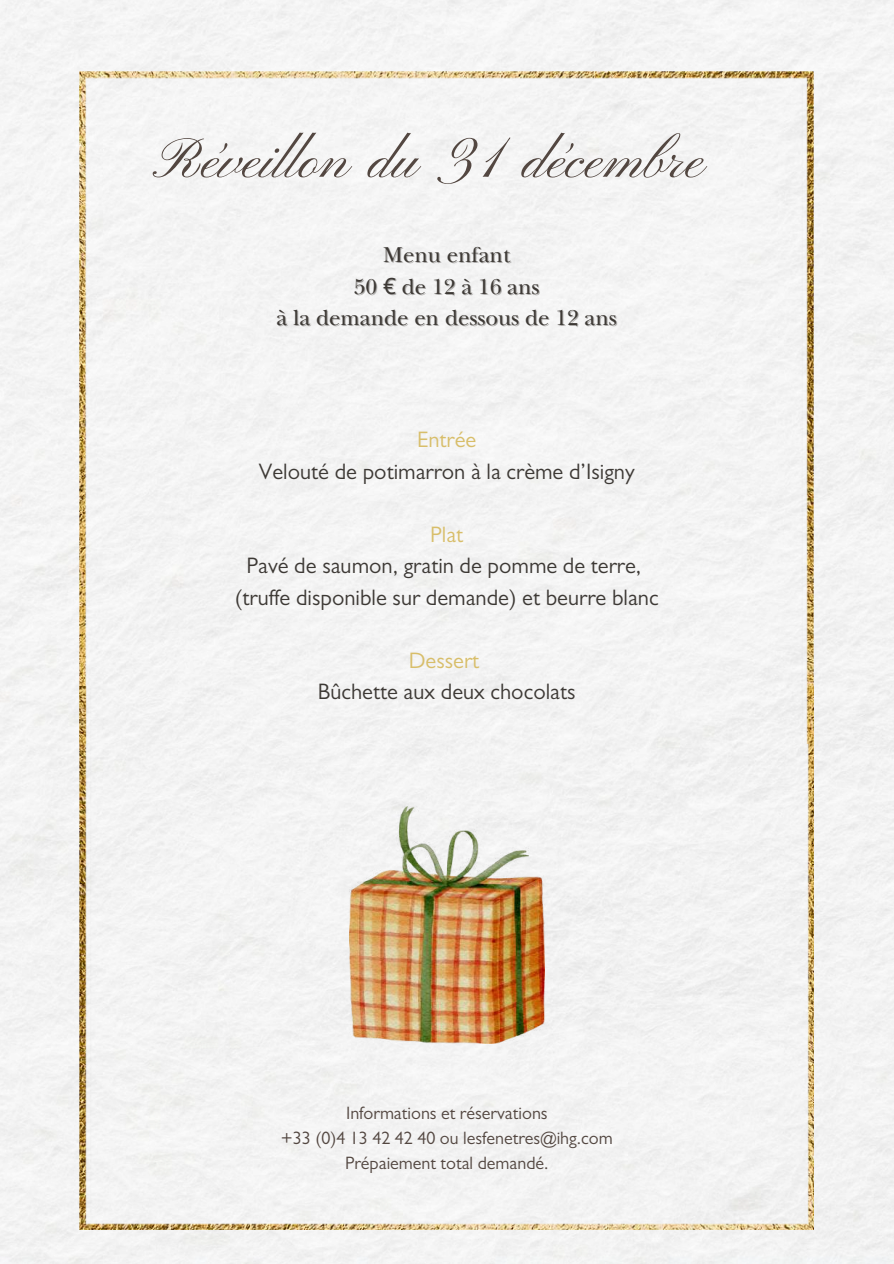
<style>
.page{position:relative;width:894px;height:1264px;background:#fff}
.page>*{position:absolute;margin:0;border:0;box-sizing:border-box;transform-origin:0 0}
.t1{font:57.3px "Pinyon Script";color:#534741}
.t2{font:22.5px/31.5px "Gill Sans";color:#3d3935;text-align:center}
.t3{font:22.5px/31.5px "New Baskerville";color:#3d3935;text-align:center}
.t4{font:22.5px "Gill Sans";color:#d8be6a}
.t5{font:18px/24.8px "Gill Sans";color:#534741;text-align:center}
.s1{font-family:"Noto Sans"}
</style>
<div class="page">
<div style="left:0;top:0;width:893px;height:1263px;background:#f4f4f4"></div>
<div style="left:80px;top:72px;width:733px;height:614px;background:#f4f4f4"></div>
<div style="left:80px;top:686px;width:733px;height:543px;background:#f3f3f3"></div>
<img style="left:349px;top:806px;width:195px;height:237px">
<h1 class="t1" style="left:161px;top:128px;width:546px">Réveil on du 31 décembre</h1>
<p class="t3" style="left:276px;top:239px;width:342px">Menu enfant<br>50 <span class="s1">€</span> de 12 à 16 ans<br>à la demande en dessous de 12 ans</p>
<p class="t4" style="left:417px;top:432px;width:61px">Entrée</p>
<p class="t2" style="left:259px;top:459px;width:377px">Velouté de potimarron à la crème d’Isigny</p>
<p class="t4" style="left:430px;top:526px;width:34px">Plat</p>
<p class="t2" style="left:235px;top:553px;width:425px">Pavé de saumon, gratin de pomme de terre, (truffe disponible sur demande) et beurre blanc</p>
<p class="t4" style="left:408px;top:652px;width:72px">Dessert</p>
<p class="t2" style="left:318px;top:679px;width:259px">Bûchette aux deux chocolats</p>
<p class="t5" style="left:281px;top:1103px;width:333px">Informations et réservations<br>+33 (0)4 13 42 42 40 ou lesfenetres@ihg.com<br>Prépaiement total demandé.</p>
</div>
